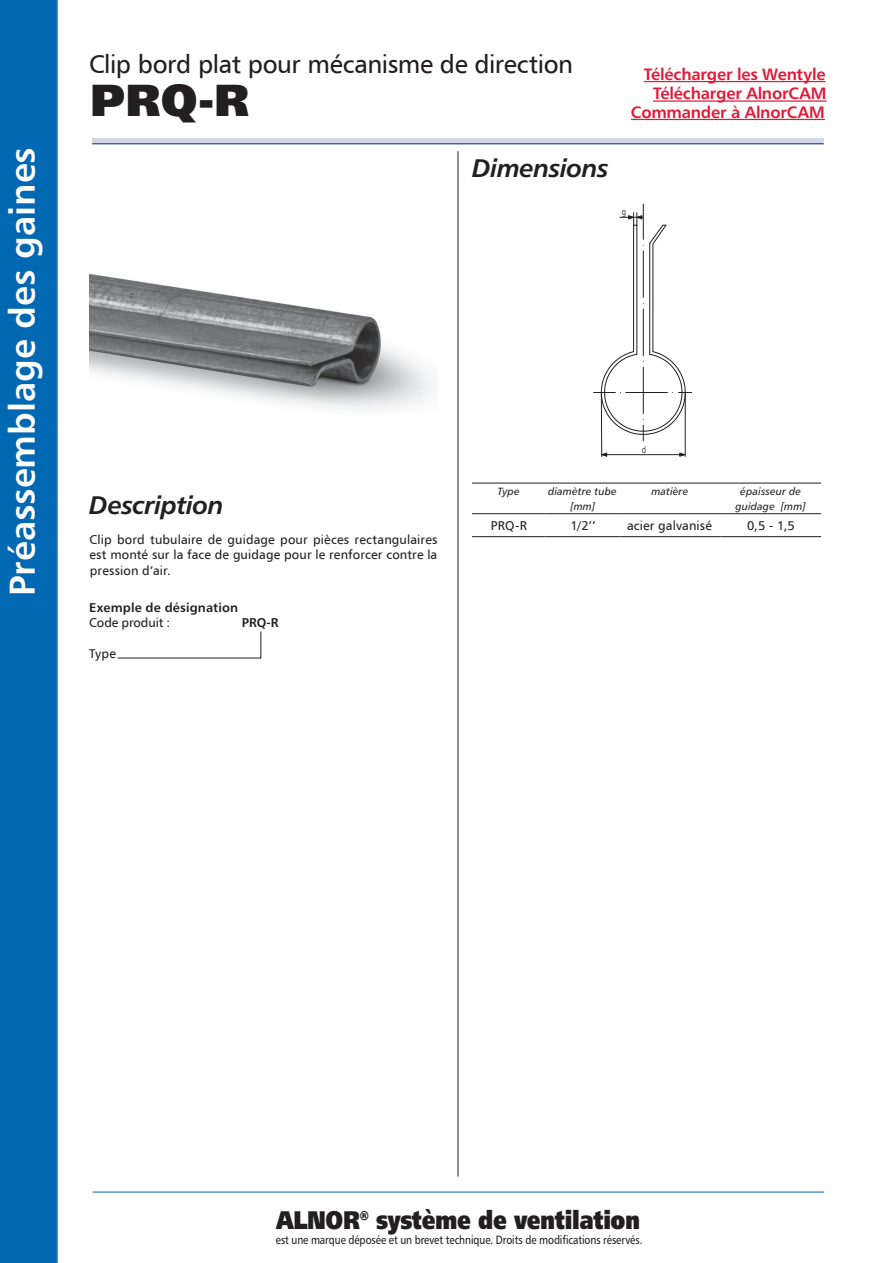
<style>
.page{position:relative;width:893px;height:1263px;background:#fff}
.page>*{position:absolute;margin:0;border:0;box-sizing:border-box;transform-origin:0 0}
.t1{font:900 45px "Humanist 777 TL";color:#231f20}
.t2{font:700 36px "Humanist 777 TL";color:#fff}
.t3{font:25.5px "Humnst 777 EU Normal";letter-spacing:-.02em;color:#231f20}
.t4{font:900 25.5px "Humanist 777 TL";letter-spacing:-.02em;color:#231f20;scale:.85 1}
.t5{font:italic 700 25.5px "Humanist 777 TL";letter-spacing:-.025em;color:#231f20}
.t6{font:700 16.5px "Humanist 777 TL";letter-spacing:-.01em;color:#e51836}
.t7{font:12.75px/15.3px "Humnst 777 EU Normal";letter-spacing:.01em;color:#231f20;text-align:justify}
.t8{font:700 12.75px "Humanist 777 TL";letter-spacing:.01em;color:#231f20}
.t9{font:12.75px "Humnst 777 EU Normal";letter-spacing:-.01em;color:#231f20}
.t10{font:12px "Humanist 777 TL";letter-spacing:-.01em;color:#231f20;scale:.85 1}
.t11{font:italic 10.5px/15.3px "Humanist 777 TL";letter-spacing:.015em;color:#231f20;text-align:center}
.t12{font:9.45px "Humnst 777 Lt Cn EU Normal";color:#231f20}
</style>
<div class="page">
<hr style="left:644px;top:81px;width:181px;height:1px;background:#e51836">
<hr style="left:653px;top:100px;width:173px;height:2px;background:#e51836">
<hr style="left:631px;top:119px;width:194px;height:1px;background:#e51836">
<div style="left:92px;top:138px;width:732px;height:6px;background:#d3d6e6"></div>
<hr style="left:92px;top:143px;width:732px;height:1px;background:#01508e">
<hr style="left:458px;top:151px;width:1px;height:1025px;background:#231f20">
<div style="left:0;top:0;width:57px;height:1263px;background:#0168b3"></div>
<hr style="left:93px;top:1192px;width:731px;height:1px;background:#0168b3">
<img style="left:89px;top:273px;width:345px;height:136px">
<svg style="left:117px;top:631px;width:144px;height:27px"></svg>
<hr style="left:472px;top:513px;width:74px;height:1px;background:#231f20">
<hr style="left:546px;top:513px;width:73px;height:1px;background:#231f20">
<hr style="left:619px;top:513px;width:101px;height:1px;background:#231f20">
<hr style="left:720px;top:513px;width:101px;height:1px;background:#231f20">
<hr style="left:472px;top:536px;width:74px;height:1px;background:#231f20">
<hr style="left:546px;top:536px;width:73px;height:1px;background:#231f20">
<hr style="left:619px;top:536px;width:101px;height:1px;background:#231f20">
<hr style="left:720px;top:536px;width:101px;height:1px;background:#231f20">
<hr style="left:472px;top:483px;width:74px;height:1px;background:#231f20">
<hr style="left:546px;top:483px;width:73px;height:1px;background:#231f20">
<hr style="left:619px;top:483px;width:101px;height:1px;background:#231f20">
<hr style="left:720px;top:483px;width:101px;height:1px;background:#231f20">
<hr style="left:643px;top:204px;width:1px;height:35px;background:#231f20">
<hr style="left:601px;top:393px;width:1px;height:64px;background:#231f20">
<hr style="left:685px;top:393px;width:1px;height:64px;background:#231f20">
<hr style="left:602px;top:454px;width:83px;height:1px;background:#231f20">
<svg style="left:601px;top:452px;width:6px;height:5px"></svg>
<svg style="left:679px;top:452px;width:7px;height:5px"></svg>
<svg style="left:594px;top:212px;width:98px;height:229px"></svg>
<h2 class="t2" style="left:6px;top:456px;width:317px;rotate:-90deg">www.alnor.com.pl</h2>
<h2 class="t2" style="left:-1px;top:596px;width:450px;rotate:-90deg">Préassemblage des gaines</h2>
<h3 class="t3" style="left:89px;top:48px;width:486px">Clip bord plat pour mécanisme de direction</h3>
<h1 class="t1" style="left:90px;top:69px;width:160px">PRQ-R</h1>
<p class="t6" style="left:644px;top:63px;width:183px">Télécharger les Wentyle</p>
<p class="t6" style="left:631px;top:101px;width:195px">Commander à AlnorCAM</p>
<p class="t6" style="left:653px;top:83px;width:175px">Télécharger AlnorCAM</p>
<h3 class="t5" style="left:472px;top:151px;width:138px">Dimensions</h3>
<p class="t12" style="left:622px;top:205px;width:6px">g</p>
<p class="t12" style="left:642px;top:443px;width:6px">d</p>
<h3 class="t5" style="left:89px;top:488px;width:136px">Description</h3>
<p class="t7" style="left:90px;top:532px;width:349px">Clip bord tubulaire de guidage pour pièces rectangulaires est monté sur la face de guidage pour le renforcer contre la pression d’air.</p>
<p class="t8" style="left:89px;top:599px;width:150px">Exemple de désignation</p>
<p class="t9" style="left:89px;top:615px;width:82px">Code produit :</p>
<p class="t8" style="left:242px;top:615px;width:38px">PRQ-R</p>
<p class="t7" style="left:89px;top:646px;width:28px">Type</p>
<p class="t11" style="left:497px;top:483px;width:24px">Type</p>
<p class="t11" style="left:548px;top:483px;width:70px">diamètre tube [mm]</p>
<p class="t11" style="left:651px;top:483px;width:38px">matière</p>
<p class="t11" style="left:735px;top:483px;width:72px">épaisseur de guidage [mm]</p>
<p class="t7" style="left:491px;top:518px;width:38px">PRQ-R</p>
<p class="t7" style="left:570px;top:518px;width:27px">1/2’’</p>
<p class="t7" style="left:627px;top:518px;width:86px">acier galvanisé</p>
<p class="t7" style="left:747px;top:518px;width:49px">0,5 - 1,5</p>
<h3 class="t4" style="left:276px;top:1203px;width:430px">ALNOR® système de ventilation</h3>
<p class="t10" style="left:276px;top:1232px;width:433px">est une marque déposée et un brevet technique. Droits de modifications réservés.</p>
</div>
